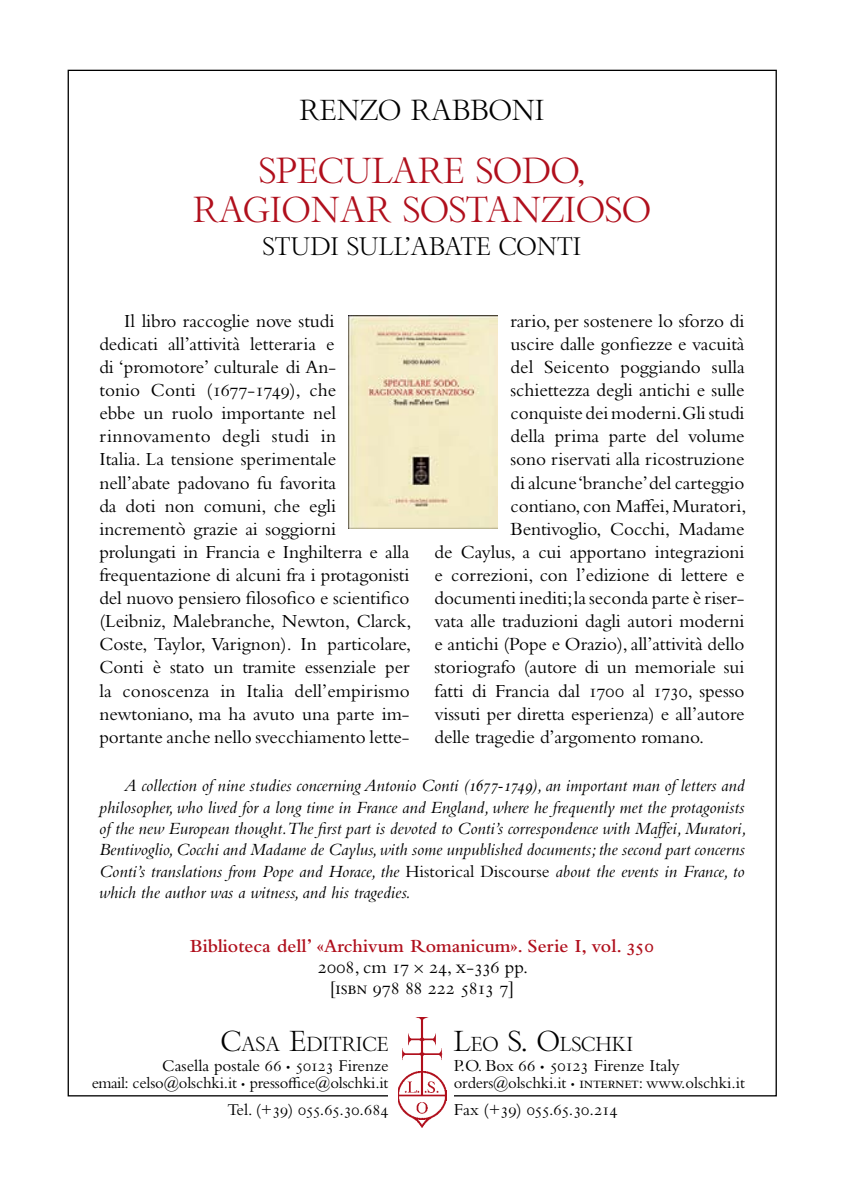
<style>
.page{position:relative;width:844px;height:1191px;background:#fff}
.page>*{position:absolute;margin:0;border:0;box-sizing:border-box;transform-origin:0 0}
.t1{font:35px/38.5px "Bembo Titling MT Std";color:#b00f1c;text-align:center}
.t2{font:28px "Bembo Titling MT Std";color:#000}
.t3{font:24.5px "Bembo Titling MT Std";color:#000}
.t4{font:19.6px "Bembo Titling MT Std";color:#000}
.t5{font:19.25px/23.1px "Bembo Std";letter-spacing:-.005em;color:#000}
.t6{font:600 19.25px/21.2px "Bembo Std";color:#b00f1c;text-align:center}
.t7{font:italic 17.85px/21.3px "Bembo Std";color:#000;text-align:justify}
.t8{font:17.5px "Bembo Std";letter-spacing:-.005em;color:#000}
.t9{font:17.15px "Bembo Std";color:#000}
.t10{font:17.15px "Bembo Std";letter-spacing:-.025em;color:#000}
.t11{font:16.62px "Bembo Std";letter-spacing:-.01em;color:#000}
.s1{font-style:normal}
.s2{font-weight:400;color:#000}
.s3{font-family:"Bembo Cost";font-weight:400;color:#000}
.s4{font-size:28px}
.s5{font-size:11.9px}
.s6{font-size:11.38px}
.s7{font-size:12.25px}
</style>
<div class="page">
<img style="left:398px;top:1017px;width:48px;height:110px">
<img style="left:348px;top:315px;width:149px;height:213px">
<h2 class="t2" style="left:299px;top:93px;width:246px">RENZO RABBONI</h2>
<h1 class="t1" style="left:193px;top:151px;width:459px">SPECULARE SODO,<br>RAGIONAR SOSTANZIOSO</h1>
<p class="t3" style="left:263px;top:232px;width:320px">STUDI SULL’ABATE CONTI</p>
<p class="t5" style="left:99px;top:309px;width:313px;text-indent:25px">Il libro raccoglie nove studi<br>dedicati all’attività letteraria e<br>di ‘promotore’ culturale di An-<br>tonio Conti (1677-1749), che<br>ebbe un ruolo importante nel rinnovamento degli studi in<br>Italia. La tensione sperimentale nell’abate padovano fu favorita<br>da doti non comuni, che egli incrementò grazie ai soggiorni prolungati in Francia e Inghilterra e alla frequentazione di alcuni fra i protagonisti del nuovo pensiero filosofico e scientifico (Leibniz, Malebranche, Newton, Clarck, Coste, Taylor, Varignon). In particolare, Conti è stato un tramite essenziale per la conoscenza in Italia dell’empirismo newtoniano, ma ha avuto una parte im&shy;portante anche nello svecchiamento lette-</p>
<p class="t5" style="left:510px;top:309px;width:235px">rario, per sostenere lo sforzo di</p>
<p class="t5" style="left:510px;top:332px;width:235px">uscire dalle gonfiezze e vacuità</p>
<p class="t5" style="left:510px;top:355px;width:235px">del Seicento poggiando sulla</p>
<p class="t5" style="left:510px;top:378px;width:235px">schiettezza degli antichi e sulle</p>
<p class="t5" style="left:510px;top:401px;width:235px">conquiste dei moderni.Gli studi</p>
<p class="t5" style="left:510px;top:424px;width:235px">della prima parte del volume</p>
<p class="t5" style="left:510px;top:447px;width:235px">sono riservati alla ricostruzione</p>
<p class="t5" style="left:510px;top:470px;width:235px">di alcune ‘branche’ del carteggio</p>
<p class="t5" style="left:510px;top:494px;width:237px">contiano, con Maffei, Muratori,</p>
<p class="t5" style="left:510px;top:517px;width:235px">Bentivoglio, Cocchi, Madame</p>
<p class="t5" style="left:434px;top:540px;width:311px">de Caylus, a cui apportano integrazioni</p>
<p class="t5" style="left:434px;top:563px;width:311px">e correzioni, con l’edizione di lettere e</p>
<p class="t5" style="left:434px;top:586px;width:311px">documenti inediti; la seconda parte è riser-</p>
<p class="t5" style="left:434px;top:609px;width:311px">vata alle traduzioni dagli autori moderni</p>
<p class="t5" style="left:434px;top:632px;width:311px">e antichi (Pope e Orazio), all’attività dello</p>
<p class="t5" style="left:434px;top:655px;width:311px">storiografo (autore di un memoriale sui</p>
<p class="t5" style="left:434px;top:678px;width:311px">fatti di Francia dal 1700 al 1730, spesso</p>
<p class="t5" style="left:434px;top:701px;width:311px">vissuti per diretta esperienza) e all’autore</p>
<p class="t5" style="left:434px;top:725px;width:271px">delle tragedie d’argomento romano.</p>
<p class="t7" style="left:99px;top:774px;width:648px;text-indent:25px">A collection of nine studies concerning Antonio Conti (1677-1749), an important man of letters and philosopher, who lived for a long time in France and England, where he frequently met the protagonists of the new European thought. The first part is devoted to Conti’s correspondence with Maffei, Muratori, Bentivoglio, Cocchi and Madame de Caylus, with some unpublished documents; the second part concerns Conti’s translations from Pope and Horace, the <span class="s1">Historical Discourse</span> about the events in France, to which the author was a witness, and his tragedies.</p>
<p class="t6" style="left:190px;top:935px;width:465px">Biblioteca dell’ «Archivum Romanicum». Serie I, vol. 350<br><span class="s2">2008, cm 17</span> <span class="s3">¥</span> <span class="s2">24, x-336 pp.<br>[isbn 978 88 222 5813 7]</span></p>
<p class="t4" style="left:221px;top:1031px;width:169px"><span class="s4">C</span>ASA <span class="s4">E</span>DITRICE</p>
<p class="t9" style="left:162px;top:1055px;width:228px">Casella postale 66 <span class="s5">•</span> 50123 Firenze</p>
<p class="t11" style="left:92px;top:1073px;width:298px">email: celso@olschki.it <span class="s6">•</span> pressoffice@olschki.it</p>
<p class="t10" style="left:227px;top:1099px;width:162px">Tel. (+39) 055.65.30.684</p>
<p class="t4" style="left:453px;top:1031px;width:181px"><span class="s4">L</span>EO <span class="s4">S. O</span>LSCHKI</p>
<p class="t8" style="left:453px;top:1054px;width:227px">P.O. Box 66 <span class="s7">•</span> 50123 Firenze Italy</p>
<p class="t11" style="left:453px;top:1073px;width:293px">orders@olschki.it <span class="s6">•</span> internet: www.olschki.it</p>
<p class="t8" style="left:453px;top:1098px;width:165px">Fax (+39) 055.65.30.214</p>
</div>
